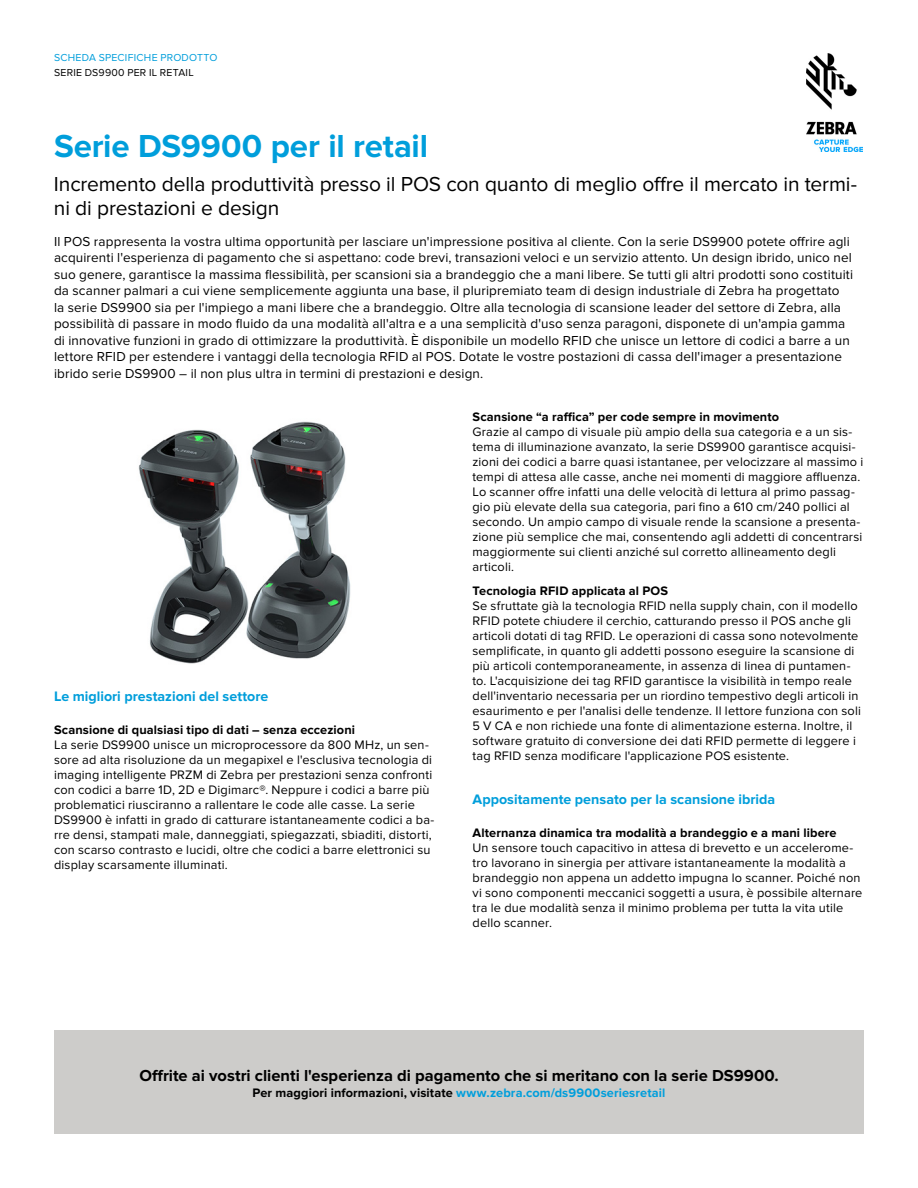
<style>
.page{position:relative;width:918px;height:1188px;background:#fff}
.page>*{position:absolute;margin:0;border:0;box-sizing:border-box;transform-origin:0 0}
.t1{font:700 33px "Proxima Nova";letter-spacing:-.005em;color:#009edb}
.t2{font:21px/24px "Proxima Nova";letter-spacing:-.005em;color:#000}
.t3{font:700 16.5px "Proxima Nova";color:#000}
.t4{font:700 14.25px "Proxima Nova";color:#009edb}
.t5{font:13.5px/16.5px "Proxima Nova";letter-spacing:.01em;color:#000}
.t6{font:12.75px/15px "Proxima Nova";letter-spacing:.015em;color:#000}
.t7{font:700 12.75px "Proxima Nova";letter-spacing:.01em;color:#000}
.t8{font:10.5px "Proxima Nova";letter-spacing:.025em;color:#009edb}
.t9{font:10.5px "Proxima Nova";letter-spacing:.025em;color:#000}
.s1{color:#009edb}
</style>
<div class="page">
<img style="left:806px;top:54px;width:56px;height:97px">
<div style="left:54px;top:1031px;width:810px;height:103px;background:#cdccca"></div>
<img style="left:138px;top:421px;width:213px;height:243px">
<p class="t8" style="left:54px;top:52px;width:165px">SCHEDA SPECIFICHE PRODOTTO</p>
<p class="t9" style="left:54px;top:66px;width:141px">SERIE DS9900 PER IL RETAIL</p>
<h1 class="t1" style="left:54px;top:127px;width:376px">Serie DS9900 per il retail</h1>
<h2 class="t2" style="left:54px;top:173px;width:805px">Incremento della produttività presso il POS con quanto di meglio offre il mercato in termi&shy;ni di prestazioni e design</h2>
<p class="t5" style="left:54px;top:233px;width:801px">Il POS rappresenta la vostra ultima opportunità per lasciare un'impressione positiva al cliente. Con la serie DS9900 potete offrire agli acquirenti l'esperienza di pagamento che si aspettano: code brevi, transazioni veloci e un servizio attento. Un design ibrido, unico nel suo genere, garantisce la massima flessibilità, per scansioni sia a brandeggio che a mani libere. Se tutti gli altri prodotti sono costituiti da scanner palmari a cui viene semplicemente aggiunta una base, il pluripremiato team di design industriale di Zebra ha progettato la serie DS9900 sia per l'impiego a mani libere che a brandeggio. Oltre alla tecnologia di scansione leader del settore di Zebra, alla possibilità di passare in modo fluido da una modalità all'altra e a una semplicità d'uso senza paragoni, disponete di un'ampia gamma di innovative funzioni in grado di ottimizzare la produttività. È disponibile un modello RFID che unisce un lettore di codici a barre a un lettore RFID per estendere i vantaggi della tecnologia RFID al POS. Dotate le vostre postazioni di cassa dell'imager a presentazione ibrido serie DS9900 – il non plus ultra in termini di prestazioni e design.</p>
<p class="t4" style="left:54px;top:688px;width:216px">Le migliori prestazioni del settore</p>
<p class="t7" style="left:54px;top:722px;width:303px">Scansione di qualsiasi tipo di dati – senza eccezioni</p>
<p class="t6" style="left:54px;top:737px;width:382px">La serie DS9900 unisce un microprocessore da 800 MHz, un sen&shy;sore ad alta risoluzione da un megapixel e l'esclusiva tecnologia di imaging intelligente PRZM di Zebra per prestazioni senza confronti con codici a barre 1D, 2D e Digimarc®. Neppure i codici a barre più problematici riusciranno a rallentare le code alle casse. La serie DS9900 è infatti in grado di catturare istantaneamente codici a ba&shy;rre densi, stampati male, danneggiati, spiegazzati, sbiaditi, distorti, con scarso contrasto e lucidi, oltre che codici a barre elettronici su display scarsamente illuminati.</p>
<p class="t7" style="left:472px;top:410px;width:308px">Scansione “a raffica” per code sempre in movimento</p>
<p class="t6" style="left:472px;top:425px;width:392px">Grazie al campo di visuale più ampio della sua categoria e a un sis&shy;tema di illuminazione avanzato, la serie DS9900 garantisce acquisi&shy;zioni dei codici a barre quasi istantanee, per velocizzare al massimo i tempi di attesa alle casse, anche nei momenti di maggiore affluenza.<br>Lo scanner offre infatti una delle velocità di lettura al primo passag&shy;gio più elevate della sua categoria, pari fino a 610 cm/240 pollici al secondo. Un ampio campo di visuale rende la scansione a presenta&shy;zione più semplice che mai, consentendo agli addetti di concentrarsi maggiormente sui clienti anziché sul corretto allineamento degli articoli.</p>
<p class="t7" style="left:472px;top:584px;width:197px">Tecnologia RFID applicata al POS</p>
<p class="t6" style="left:472px;top:599px;width:390px">Se sfruttate già la tecnologia RFID nella supply chain, con il modello RFID potete chiudere il cerchio, catturando presso il POS anche gli articoli dotati di tag RFID. Le operazioni di cassa sono notevolmente semplificate, in quanto gli addetti possono eseguire la scansione di più articoli contemporaneamente, in assenza di linea di puntamen&shy;to. L'acquisizione dei tag RFID garantisce la visibilità in tempo reale dell'inventario necessaria per un riordino tempestivo degli articoli in esaurimento e per l'analisi delle tendenze. Il lettore funziona con soli 5 V CA e non richiede una fonte di alimentazione esterna. Inoltre, il software gratuito di conversione dei dati RFID permette di leggere i tag RFID senza modificare l'applicazione POS esistente.</p>
<p class="t4" style="left:472px;top:791px;width:304px">Appositamente pensato per la scansione ibrida</p>
<p class="t7" style="left:472px;top:825px;width:366px">Alternanza dinamica tra modalità a brandeggio e a mani libere</p>
<p class="t6" style="left:472px;top:840px;width:391px">Un sensore touch capacitivo in attesa di brevetto e un accelerome&shy;tro lavorano in sinergia per attivare istantaneamente la modalità a brandeggio non appena un addetto impugna lo scanner. Poiché non vi sono componenti meccanici soggetti a usura, è possibile alternare tra le due modalità senza il minimo problema per tutta la vita utile dello scanner.</p>
<p class="t3" style="left:139px;top:1066px;width:641px">Offrite ai vostri clienti l'esperienza di pagamento che si meritano con la serie DS9900.</p>
<p class="t7" style="left:252px;top:1085px;width:415px">Per maggiori informazioni, visitate <span class="s1">www.zebra.com/ds9900seriesretail</span></p>
</div>
